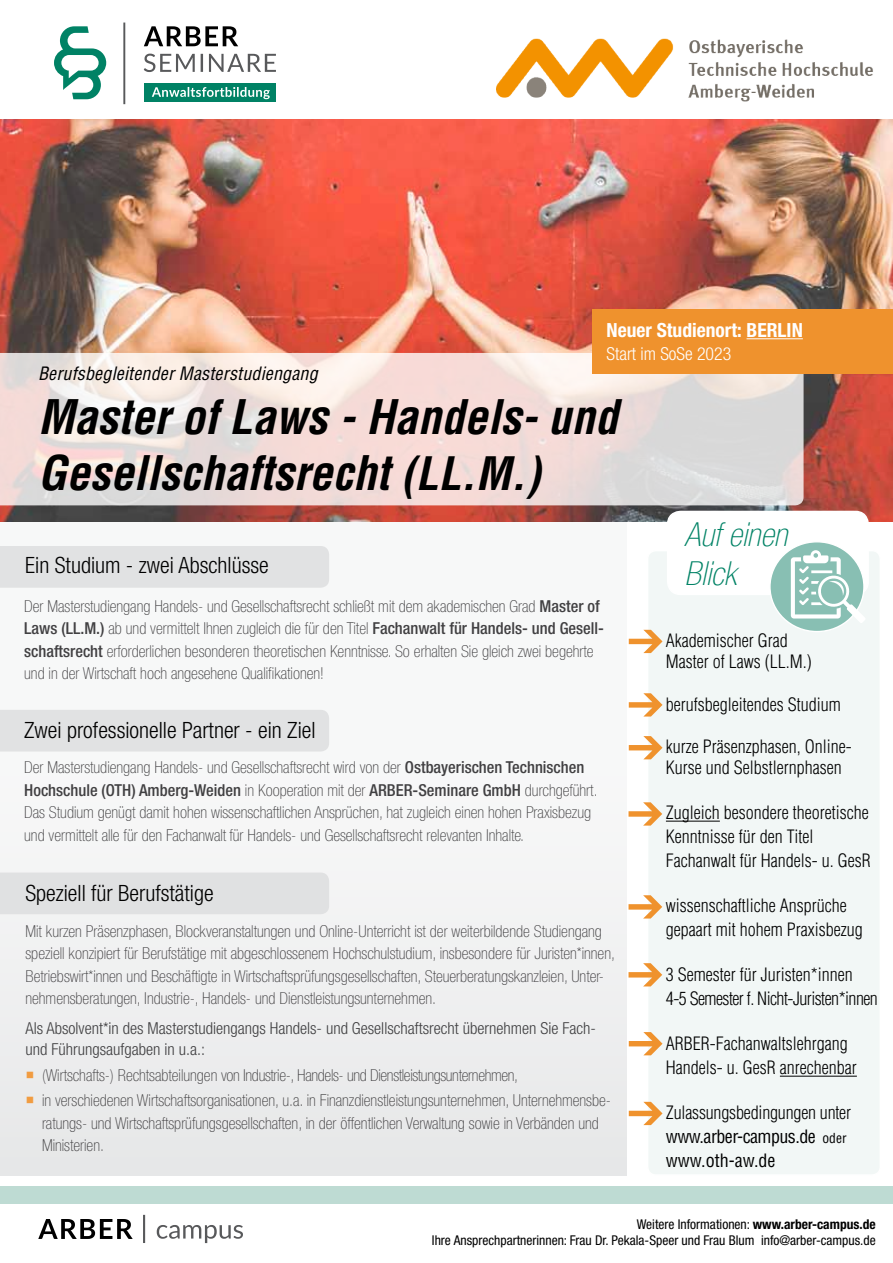
<style>
.page{position:relative;width:893px;height:1263px;background:#fff}
.page>*{position:absolute;margin:0;border:0;box-sizing:border-box;transform-origin:0 0}
.t1{font:italic 700 condensed 46.5px/55.8px "Helvetica LT Std";color:#000}
.t2{font:italic 100 condensed 33px/39.6px "Helvetica Neue LT";color:#008265}
.t3{font:300 condensed 22.5px "Helvetica Neue LT Std";color:#000}
.t4{font:700 condensed 19.5px "Helvetica Neue LT Std";color:#fff}
.t5{font:300 condensed 18px/24px "Helvetica LT Std";color:#000}
.t6{font:condensed 18px/24px "Helvetica LT Std";letter-spacing:-.03em;color:#000}
.t7{font:300 condensed 18px/24px "Helvetica LT Std";letter-spacing:-.03em;color:#000}
.t8{font:italic condensed 18px "Helvetica LT Std";letter-spacing:.01em;color:#000}
.t9{font:300 condensed 17.85px "Helvetica Neue LT Std";color:#fff}
.t10{font:100 condensed 16.5px/22.5px "Helvetica Neue LT Std";color:#414042}
.t11{font:300 condensed 16.5px/21px "Helvetica Neue LT Std";color:#414042}
.t12{font:condensed 13.5px/16.2px "Helvetica Neue LT Pro";color:#000;text-align:right}
.s1{font-size:45px}
.s2{font-weight:500}
.s3{font-weight:300}
.s4{font-size:13.5px}
.s5{font-weight:700}
</style>
<div class="page">
<div style="left:0;top:522px;width:626px;height:654px;background:linear-gradient(to right,#f1f2f2,#f2f3f4)"></div>
<img style="left:496px;top:38px;width:377px;height:64px">
<img style="left:0;top:119px;width:893px;height:403px">
<div style="left:648px;top:551px;width:232px;height:624px;background:#f2f7f6;border-radius:9px"></div>
<div style="left:647px;top:550px;width:234px;height:626px;border:2px solid #fff;border-radius:9px"></div>
<hr style="left:666px;top:821px;width:54px;height:1px;background:#000">
<hr style="left:780px;top:1076px;width:77px;height:1px;background:#000">
<div style="left:0;top:1186px;width:893px;height:17px;background:#bedbd3"></div>
<div style="left:0;top:546px;width:329px;height:42px;background:#e1e2e3"></div>
<div style="left:0;top:710px;width:329px;height:41px;background:#e1e2e3"></div>
<div style="left:0;top:872px;width:329px;height:42px;background:#e0e1e2"></div>
<div style="left:668px;top:511px;width:200px;height:83px;background:#fff;border-radius:13px"></div>
<div style="left:667px;top:511px;width:202px;height:84px;border:2px solid #fff;border-radius:13px"></div>
<div style="left:770px;top:542px;width:94px;height:89px;background:#88bfb3;border-radius:50%"></div>
<svg style="left:791px;top:550px;width:75px;height:73px"></svg>
<svg style="left:629px;top:630px;width:33px;height:23px"></svg>
<svg style="left:629px;top:693px;width:33px;height:23px"></svg>
<svg style="left:629px;top:736px;width:33px;height:23px"></svg>
<svg style="left:628px;top:802px;width:34px;height:23px"></svg>
<svg style="left:628px;top:895px;width:34px;height:23px"></svg>
<svg style="left:628px;top:963px;width:34px;height:23px"></svg>
<svg style="left:629px;top:1032px;width:33px;height:23px"></svg>
<svg style="left:629px;top:1102px;width:33px;height:23px"></svg>
<svg style="left:144px;top:54px;width:132px;height:18px"></svg>
<svg style="left:144px;top:26px;width:94px;height:20px"></svg>
<hr style="left:123px;top:23px;width:2px;height:81px;background:#58595b">
<div style="left:144px;top:84px;width:132px;height:18px;background:#008265"></div>
<svg style="left:152px;top:87px;width:118px;height:12px"></svg>
<svg style="left:54px;top:26px;width:52px;height:73px"></svg>
<svg style="left:0;top:353px;width:803px;height:152px;background:#eddedb"></svg>
<svg style="left:38px;top:1219px;width:95px;height:20px"></svg>
<hr style="left:143px;top:1215px;width:2px;height:28px;background:#58595b">
<svg style="left:157px;top:1225px;width:86px;height:18px"></svg>
<div style="left:592px;top:309px;width:301px;height:64px;background:#ef922d"></div>
<hr style="left:746px;top:338px;width:57px;height:1px;background:#fff">
<svg style="left:27px;top:1072px;width:6px;height:6px"></svg>
<svg style="left:27px;top:1097px;width:6px;height:7px"></svg>
<p class="t4" style="left:606px;top:318px;width:198px">Neuer Studienort: BERLIN</p>
<p class="t9" style="left:606px;top:343px;width:126px">Start im SoSe 2023</p>
<p class="t8" style="left:38px;top:362px;width:281px">Berufsbegleitender Masterstudiengang</p>
<h1 class="t1" style="left:38px;top:389px;width:581px">Master of Laws - Handels- und<br>Gesellschaftsrecht <span class="s1">(LL.M.)</span></h1>
<h3 class="t3" style="left:25px;top:552px;width:245px">Ein Studium - zwei Abschlüsse</h3>
<p class="t10" style="left:24px;top:594px;width:581px">Der Masterstudiengang Handels- und Gesellschaftsrecht schließt mit dem akademischen Grad <span class="s2">Master of Laws (LL.M.)</span> ab und vermittelt Ihnen zugleich die für den Titel <span class="s2">Fachanwalt für Handels- und Gesell&shy;schaftsrecht</span> erforderlichen besonderen theoretischen Kenntnisse. So erhalten Sie gleich zwei begehrte und in der Wirtschaft hoch angesehene Qualifikationen!</p>
<h3 class="t3" style="left:24px;top:717px;width:293px">Zwei professionelle Partner - ein Ziel</h3>
<p class="t10" style="left:24px;top:756px;width:575px">Der Masterstudiengang Handels- und Gesellschaftsrecht wird von der <span class="s2">Ostbayerischen Technischen Hochschule (OTH) Amberg-Weiden</span> in Kooperation mit der <span class="s2">ARBER-Seminare GmbH</span> durchgeführt.<br>Das Studium genügt damit hohen wissenschaftlichen Ansprüchen, hat zugleich einen hohen Praxisbezug und vermittelt alle für den Fachanwalt für Handels- und Gesellschaftsrecht relevanten Inhalte.</p>
<h3 class="t3" style="left:26px;top:880px;width:190px">Speziell für Berufstätige</h3>
<p class="t10" style="left:26px;top:920px;width:591px">Mit kurzen Präsenzphasen, Blockveranstaltungen und Online-Unterricht ist der weiterbildende Studiengang speziell konzipiert für Berufstätige mit abgeschlossenem Hochschulstudium, insbesondere für Juristen*innen, Betriebswirt*innen und Beschäftigte in Wirtschaftsprüfungsgesellschaften, Steuerberatungskanzleien, Unter&shy;nehmensberatungen, Industrie-, Handels- und Dienstleistungsunternehmen.</p>
<p class="t11" style="left:26px;top:1018px;width:572px">Als Absolvent*in des Masterstudiengangs Handels- und Gesellschaftsrecht übernehmen Sie Fach&shy;und Führungsaufgaben in u.a.:</p>
<p class="t10" style="left:42px;top:1062px;width:570px;line-height:25.5px">(Wirtschafts-) Rechtsabteilungen von Industrie-, Handels- und Dienstleistungsunternehmen,<br>in verschiedenen Wirtschaftsorganisationen, u.a. in Finanzdienstleistungsunternehmen, Unternehmensbe-</p>
<p class="t10" style="left:42px;top:1112px;width:558px">ratungs- und Wirtschaftsprüfungsgesellschaften, in der öffentlichen Verwaltung sowie in Verbänden und<br>Ministerien.</p>
<h2 class="t2" style="left:685px;top:514px;width:104px">Auf einen<br>Blick</h2>
<p class="t5" style="left:666px;top:629px;width:147px;line-height:21.6px">Akademischer Grad<br>Master of Laws (LL.M.)</p>
<p class="t5" style="left:666px;top:692px;width:176px">berufsbegleitendes Studium</p>
<p class="t5" style="left:666px;top:736px;width:187px;line-height:21px">kurze Präsenzphasen, Online-<br>Kurse und Selbstlernphasen</p>
<p class="t5" style="left:666px;top:801px;width:206px">Zugleich besondere theoretische<br>Kenntnisse für den Titel<br>Fachanwalt für Handels- u. GesR</p>
<p class="t5" style="left:666px;top:894px;width:198px">wissenschaftliche Ansprüche gepaart mit hohem Praxisbezug</p>
<p class="t7" style="left:666px;top:963px;width:214px">3 Semester für Juristen*innen<br>4-5 Semester f. Nicht-Juristen*innen</p>
<p class="t5" style="left:666px;top:1032px;width:192px">ARBER-Fachanwaltslehrgang<br>Handels- u. GesR anrechenbar</p>
<p class="t6" style="left:666px;top:1101px;width:187px"><span class="s3">Zulassungsbedingungen unter </span>www.arber-campus.de <span class="s4">oder </span>www.oth-aw.de</p>
<p class="t12" style="left:432px;top:1216px;width:445px">Weitere Informationen: <span class="s5">www.arber-campus.de<br></span>Ihre Ansprechpartnerinnen: Frau Dr. Pekala-Speer und Frau Blum info@arber-campus.de</p>
</div>
